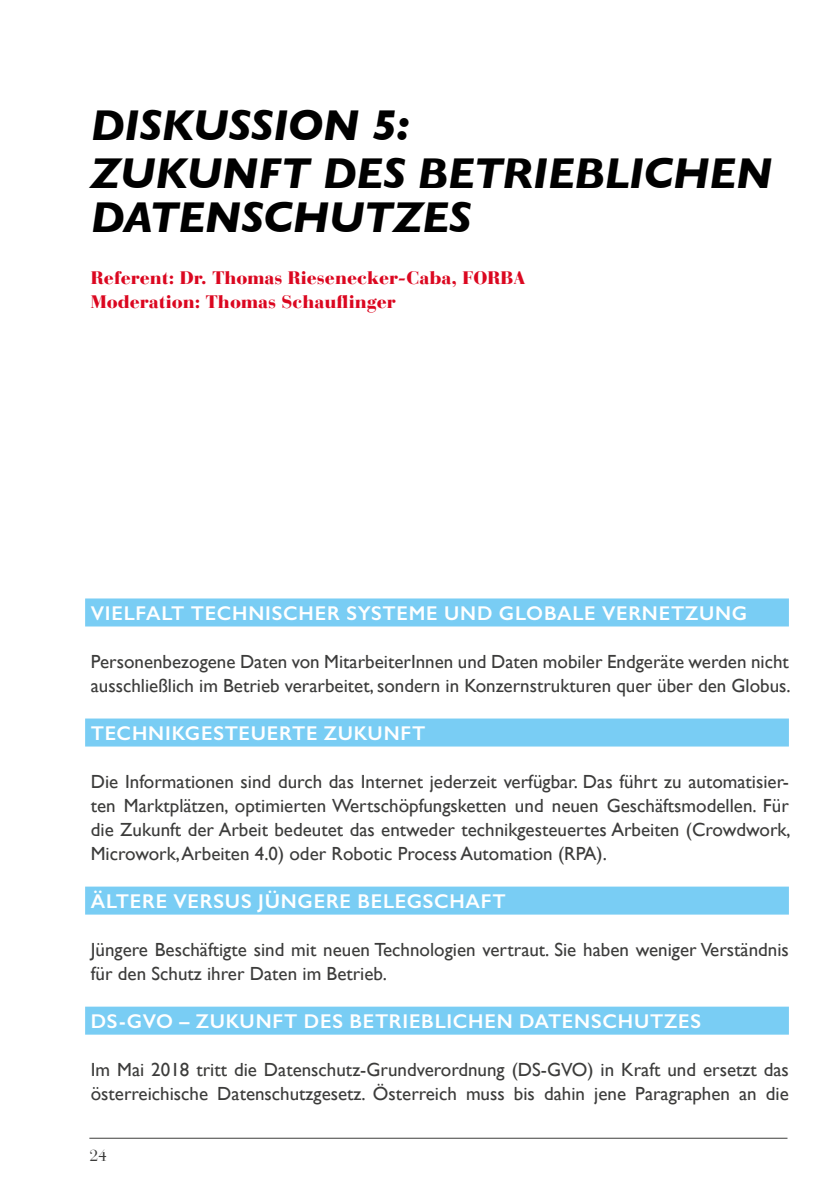
<style>
.page{position:relative;width:840px;height:1191px;background:#fff}
.page>*{position:absolute;margin:0;border:0;box-sizing:border-box;transform-origin:0 0}
.t1{font:italic 700 44px/48px "Gill Sans";letter-spacing:-.01em;color:#000}
.t2{font:600 20px "Gill Sans";letter-spacing:.035em;color:#fff}
.t3{font:19px/24px "Gill Sans";color:#3c3c3b}
.t4{font:900 18px/24px "Bauer Bodoni Std";color:#db0720}
.t5{font:16px "Bauer Bodoni Std";color:#3c3c3b}
</style>
<div class="page">
<hr style="left:89px;top:1137px;width:698px;height:1px;background:#3c3c3b">
<div style="left:85px;top:598px;width:703px;height:28px;background:#79cdf4"></div>
<div style="left:85px;top:718px;width:703px;height:28px;background:#79cdf4"></div>
<div style="left:85px;top:886px;width:703px;height:28px;background:#79cdf4"></div>
<div style="left:85px;top:1006px;width:703px;height:28px;background:#79cdf4"></div>
<h1 class="t1" style="left:91px;top:100px;width:682px">DISKUSSION 5:<br>ZUKUNFT DES BETRIEBLICHEN</h1>
<h1 class="t1" style="left:91px;top:192px;width:382px">DATENSCHUTZES</h1>
<p class="t4" style="left:91px;top:265px;width:436px">Referent: Dr. Thomas Riesenecker-Caba, FORBA<br>Moderation: Thomas Schauflinger</p>
<p class="t2" style="left:91px;top:601px;width:657px">VIELFALT TECHNISCHER SYSTEME UND GLOBALE VERNETZUNG</p>
<p class="t3" style="left:91px;top:649px;width:701px">Personenbezogene Daten von MitarbeiterInnen und Daten mobiler Endgeräte werden nicht ausschließlich im Betrieb verarbeitet, sondern in Konzernstrukturen quer über den Globus.</p>
<p class="t2" style="left:91px;top:721px;width:336px">TECHNIKGESTEUERTE ZUKUNFT</p>
<p class="t3" style="left:91px;top:769px;width:701px;text-align:justify">Die Informationen sind durch das Internet jederzeit verfügbar. Das führt zu automatisier&shy;ten Marktplätzen, optimierten Wertschöpfungsketten und neuen Geschäftsmodellen. Für die Zukunft der Arbeit bedeutet das entweder technikgesteuertes Arbeiten (Crowdwork, Microwork, Arbeiten 4.0) oder Robotic Process Automation (RPA).</p>
<p class="t2" style="left:91px;top:889px;width:416px">ÄLTERE VERSUS JÜNGERE BELEGSCHAFT</p>
<p class="t3" style="left:91px;top:937px;width:699px">Jüngere Beschäftigte sind mit neuen Technologien vertraut. Sie haben weniger Verständnis für den Schutz ihrer Daten im Betrieb.</p>
<p class="t2" style="left:91px;top:1009px;width:611px">DS-GVO – ZUKUNFT DES BETRIEBLICHEN DATENSCHUTZES</p>
<p class="t3" style="left:91px;top:1057px;width:699px">Im Mai 2018 tritt die Datenschutz-Grundverordnung (DS-GVO) in Kraft und ersetzt das österreichische Datenschutzgesetz. Österreich muss bis dahin jene Paragraphen an die</p>
<p class="t5" style="left:89px;top:1146px;width:19px">24</p>
</div>
